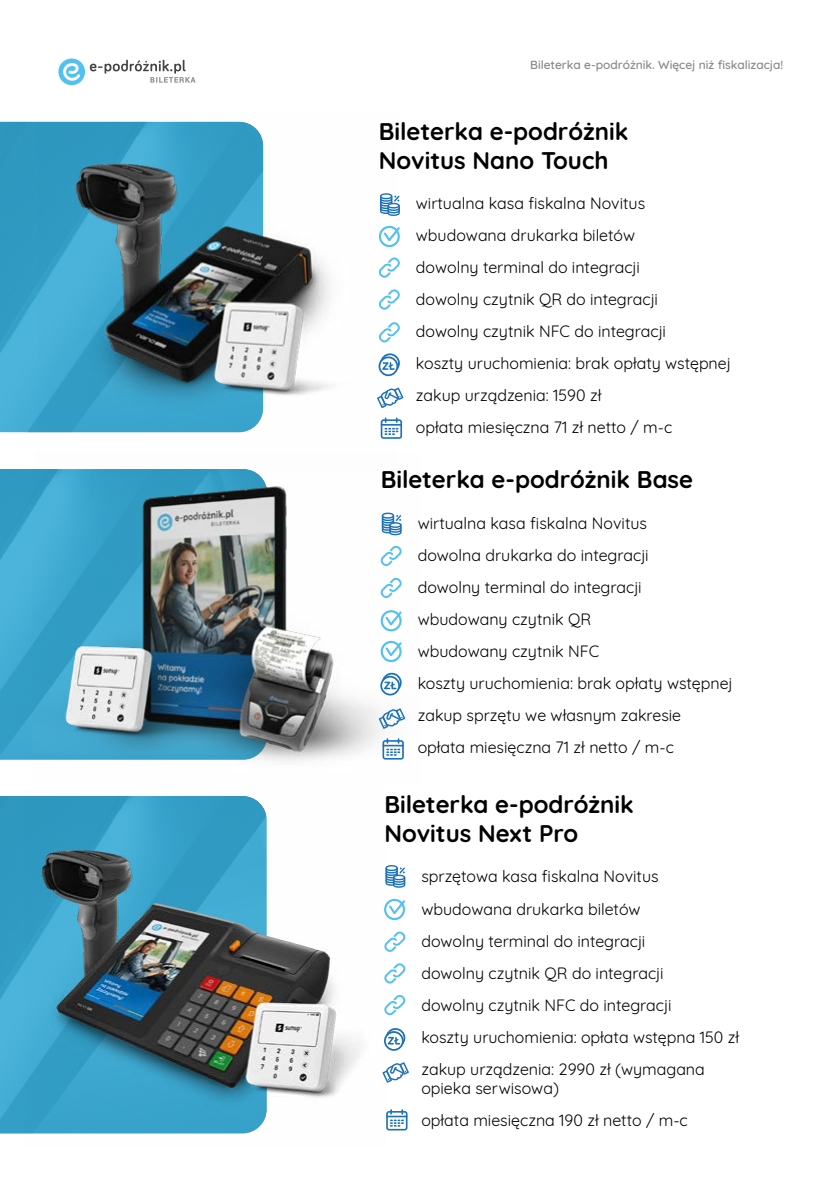
<style>
.page{position:relative;width:840px;height:1191px;background:#fff}
.page>*{position:absolute;margin:0;border:0;box-sizing:border-box;transform-origin:0 0}
.t1{font:700 24px/28.8px "Quicksand";color:#000}
.t2{font:16px/32px "Quicksand";color:#000}
.t3{font:500 12px "Quicksand";color:#878787}
</style>
<div class="page">
<svg style="left:0;top:469px;width:33px;height:290px;background:#3da6cd"></svg>
<svg style="left:0;top:122px;width:39px;height:310px;background:#38a1c8"></svg>
<svg style="left:0;top:796px;width:25px;height:337px;background:#39a2c9"></svg>
<img style="left:39px;top:121px;width:352px;height:312px">
<img style="left:33px;top:469px;width:373px;height:292px">
<img style="left:25px;top:796px;width:362px;height:338px">
<svg style="left:378px;top:226px;width:22px;height:21px"></svg>
<svg style="left:380px;top:610px;width:21px;height:21px"></svg>
<svg style="left:380px;top:641px;width:21px;height:21px"></svg>
<svg style="left:380px;top:193px;width:19px;height:23px"></svg>
<svg style="left:381px;top:512px;width:20px;height:23px"></svg>
<svg style="left:385px;top:865px;width:20px;height:22px"></svg>
<svg style="left:377px;top:387px;width:26px;height:21px"></svg>
<svg style="left:378px;top:708px;width:27px;height:21px"></svg>
<svg style="left:382px;top:1062px;width:27px;height:20px"></svg>
<svg style="left:380px;top:417px;width:22px;height:22px"></svg>
<svg style="left:382px;top:738px;width:21px;height:21px"></svg>
<svg style="left:386px;top:1109px;width:21px;height:21px"></svg>
<hr style="left:386px;top:1115px;width:21px;height:2px;background:#1d71b8">
<svg style="left:378px;top:353px;width:21px;height:23px"></svg>
<svg style="left:380px;top:673px;width:21px;height:22px"></svg>
<svg style="left:384px;top:1028px;width:21px;height:22px"></svg>
<svg style="left:378px;top:257px;width:21px;height:21px"></svg>
<svg style="left:380px;top:545px;width:21px;height:21px"></svg>
<svg style="left:378px;top:289px;width:21px;height:21px"></svg>
<svg style="left:380px;top:577px;width:21px;height:21px"></svg>
<svg style="left:384px;top:931px;width:21px;height:21px"></svg>
<svg style="left:384px;top:962px;width:21px;height:21px"></svg>
<svg style="left:384px;top:994px;width:21px;height:21px"></svg>
<svg style="left:378px;top:322px;width:21px;height:20px"></svg>
<svg style="left:384px;top:899px;width:21px;height:21px"></svg>
<svg style="left:58px;top:59px;width:137px;height:26px"></svg>
<p class="t3" style="left:530px;top:55px;width:254px">Bileterka e-podróżnik. Więcej niż fiskalizacja!</p>
<h1 class="t1" style="left:378px;top:115px;width:251px">Bileterka e-podróżnik<br>Novitus Nano Touch</h1>
<p class="t2" style="left:415px;top:186px;width:316px">wirtualna kasa fiskalna Novitus wbudowana drukarka biletów<br>dowolny terminal do integracji<br>dowolny czytnik QR do integracji<br>dowolny czytnik NFC do integracji<br>koszty uruchomienia: brak opłaty wstępnej zakup urządzenia: 1590 zł<br>opłata miesięczna 71 zł netto / m-c</p>
<h1 class="t1" style="left:380px;top:463px;width:314px">Bileterka e-podróżnik Base</h1>
<p class="t2" style="left:417px;top:505px;width:316px">wirtualna kasa fiskalna Novitus<br>dowolna drukarka do integracji<br>dowolny terminal do integracji wbudowany czytnik QR<br>wbudowany czytnik NFC<br>koszty uruchomienia: brak opłaty wstępnej zakup sprzętu we własnym zakresie opłata miesięczna 71 zł netto / m-c</p>
<h1 class="t1" style="left:384px;top:788px;width:251px">Bileterka e-podróżnik<br>Novitus Next Pro</h1>
<p class="t2" style="left:421px;top:859px;width:319px">sprzętowa kasa fiskalna Novitus wbudowana drukarka biletów<br>dowolny terminal do integracji<br>dowolny czytnik QR do integracji<br>dowolny czytnik NFC do integracji<br>koszty uruchomienia: opłata wstępna 150 zł zakup urządzenia: 2990 zł (wymagana</p>
<p class="t2" style="left:421px;top:1070px;width:268px">opieka serwisowa)<br>opłata miesięczna 190 zł netto / m-c</p>
</div>
